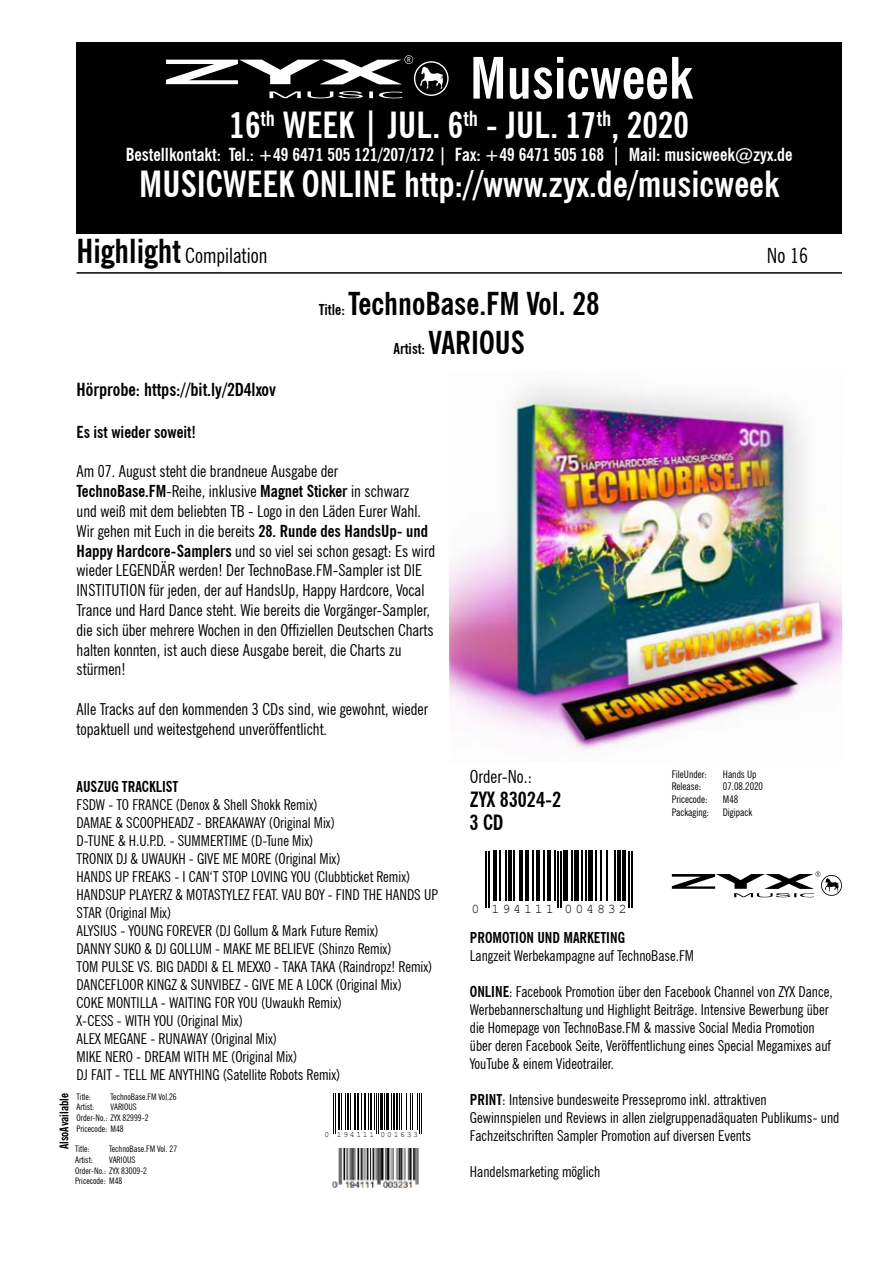
<style>
.page{position:relative;width:893px;height:1263px;background:#fff}
.page>*{position:absolute;margin:0;border:0;box-sizing:border-box;transform-origin:0 0}
.t1{font:700 condensed 57px "News Gothic BT";color:#fff}
.t2{font:700 condensed 36px/59.6px "News Gothic BT";color:#fff;text-align:center}
.t3{font:700 condensed 31.5px "News Gothic BT";color:#000}
.t4{font:condensed 21px "News Gothic BT";color:#000}
.t5{font:700 condensed 21px "News Gothic BT";color:#000}
.t6{font:700 condensed 18px "News Gothic BT";color:#fff}
.t7{font:700 condensed 18px "News Gothic BT";color:#000}
.t8{font:condensed 18px "News Gothic BT";color:#000}
.t9{font:condensed 16.5px/19.8px "News Gothic BT";color:#000}
.t10{font:700 condensed 16.5px "News Gothic BT";color:#000}
.t11{font:condensed 15px/18px "News Gothic BT";color:#000}
.t12{font:700 condensed 15px "News Gothic BT";color:#000}
.t13{font:13.35px "Courier New";letter-spacing:.215em;color:#000}
.t14{font:700 condensed 12px "News Gothic BT";color:#000}
.t15{font:condensed 10.5px "News Gothic BT";color:#000}
.t16{font:condensed 9px/10.6px "News Gothic BT";color:#000}
.t17{font:7.95px "Courier New";letter-spacing:.215em;color:#000}
.s1{font-weight:700;font-size:33px}
.s2{font-size:15px}
.s3{font-size:31.5px}
.s4{font-weight:700}
</style>
<div class="page">
<div style="left:77px;top:43px;width:765px;height:191px;background:#000"></div>
<svg style="left:166px;top:55px;width:283px;height:43px"></svg>
<hr style="left:77px;top:272px;width:765px;height:2px;background:#000">
<img style="left:449px;top:386px;width:394px;height:364px">
<hr style="left:485px;top:851px;width:2px;height:56px;background:#000">
<hr style="left:488px;top:851px;width:2px;height:56px;background:#000">
<hr style="left:493px;top:851px;width:3px;height:50px;background:#000">
<hr style="left:499px;top:851px;width:2px;height:50px;background:#000">
<hr style="left:506px;top:851px;width:1px;height:50px;background:#000">
<hr style="left:509px;top:851px;width:3px;height:50px;background:#000">
<hr style="left:513px;top:851px;width:2px;height:50px;background:#000">
<hr style="left:520px;top:851px;width:3px;height:50px;background:#000">
<hr style="left:526px;top:851px;width:3px;height:50px;background:#000">
<hr style="left:532px;top:851px;width:2px;height:50px;background:#000">
<hr style="left:537px;top:851px;width:3px;height:50px;background:#000">
<hr style="left:543px;top:851px;width:1px;height:50px;background:#000">
<hr style="left:547px;top:851px;width:4px;height:50px;background:#000">
<hr style="left:554px;top:851px;width:1px;height:50px;background:#000">
<hr style="left:557px;top:851px;width:1px;height:56px;background:#000">
<hr style="left:560px;top:851px;width:1px;height:56px;background:#000">
<div style="left:563px;top:851px;width:5px;height:50px;background:#000"></div>
<hr style="left:571px;top:851px;width:1px;height:50px;background:#000">
<div style="left:574px;top:851px;width:5px;height:50px;background:#000"></div>
<hr style="left:582px;top:851px;width:1px;height:50px;background:#000">
<hr style="left:585px;top:851px;width:1px;height:50px;background:#000">
<div style="left:588px;top:851px;width:5px;height:50px;background:#000"></div>
<hr style="left:596px;top:851px;width:1px;height:50px;background:#000">
<hr style="left:600px;top:851px;width:2px;height:50px;background:#000">
<hr style="left:606px;top:851px;width:2px;height:50px;background:#000">
<hr style="left:614px;top:851px;width:2px;height:50px;background:#000">
<hr style="left:617px;top:851px;width:3px;height:50px;background:#000">
<hr style="left:622px;top:851px;width:3px;height:50px;background:#000">
<hr style="left:628px;top:851px;width:2px;height:56px;background:#000">
<hr style="left:631px;top:851px;width:2px;height:56px;background:#000">
<svg style="left:672px;top:871px;width:170px;height:27px"></svg>
<hr style="left:333px;top:1093px;width:1px;height:40px;background:#000">
<hr style="left:335px;top:1093px;width:1px;height:40px;background:#000">
<hr style="left:338px;top:1093px;width:2px;height:36px;background:#000">
<hr style="left:341px;top:1093px;width:1px;height:36px;background:#000">
<hr style="left:345px;top:1093px;width:1px;height:36px;background:#000">
<hr style="left:347px;top:1093px;width:2px;height:36px;background:#000">
<hr style="left:350px;top:1093px;width:1px;height:36px;background:#000">
<hr style="left:354px;top:1093px;width:1px;height:36px;background:#000">
<hr style="left:357px;top:1093px;width:2px;height:36px;background:#000">
<hr style="left:361px;top:1093px;width:1px;height:36px;background:#000">
<hr style="left:364px;top:1093px;width:2px;height:36px;background:#000">
<hr style="left:368px;top:1093px;width:1px;height:36px;background:#000">
<hr style="left:370px;top:1093px;width:2px;height:36px;background:#000">
<hr style="left:374px;top:1093px;width:1px;height:36px;background:#000">
<hr style="left:376px;top:1093px;width:1px;height:40px;background:#000">
<hr style="left:378px;top:1093px;width:1px;height:40px;background:#000">
<hr style="left:380px;top:1093px;width:2px;height:36px;background:#000">
<hr style="left:384px;top:1093px;width:1px;height:36px;background:#000">
<hr style="left:386px;top:1093px;width:3px;height:36px;background:#000">
<hr style="left:391px;top:1093px;width:1px;height:36px;background:#000">
<hr style="left:393px;top:1093px;width:2px;height:36px;background:#000">
<hr style="left:396px;top:1093px;width:2px;height:36px;background:#000">
<hr style="left:399px;top:1093px;width:1px;height:36px;background:#000">
<hr style="left:401px;top:1093px;width:1px;height:36px;background:#000">
<hr style="left:406px;top:1093px;width:1px;height:36px;background:#000">
<hr style="left:410px;top:1093px;width:1px;height:36px;background:#000">
<hr style="left:412px;top:1093px;width:1px;height:36px;background:#000">
<hr style="left:417px;top:1093px;width:1px;height:36px;background:#000">
<hr style="left:419px;top:1093px;width:1px;height:40px;background:#000">
<hr style="left:421px;top:1093px;width:1px;height:40px;background:#000">
<img style="left:332px;top:1148px;width:87px;height:40px">
<h1 class="t1" style="left:470px;top:43px;width:224px">Musicweek</h1>
<h2 class="t2" style="left:139px;top:95px;width:641px">16<sup>th</sup> WEEK | JUL. 6<sup>th</sup> - JUL. 17<sup>th</sup>, 2020<br>MUSICWEEK ONLINE http://www.zyx.de/musicweek</h2>
<h3 class="t4" style="left:77px;top:243px;width:192px"><span class="s1">Highlight</span> Compilation</h3>
<h3 class="t4" style="left:767px;top:243px;width:42px">No 16</h3>
<h3 class="t3" style="left:319px;top:285px;width:282px"><span class="s2">Title:</span> TechnoBase.FM Vol. 28</h3>
<p class="t12" style="left:393px;top:339px;width:133px">Artist: <span class="s3">VARIOUS</span></p>
<p class="t7" style="left:77px;top:379px;width:201px">Hörprobe: https://bit.ly/2D4lxov</p>
<p class="t10" style="left:77px;top:422px;width:121px">Es ist wieder soweit!</p>
<p class="t9" style="left:77px;top:461px;width:360px">Am 07. August steht die brandneue Ausgabe der <span class="s4">TechnoBase.FM</span>-Reihe, inklusive <span class="s4">Magnet Sticker</span> in schwarz<br>und weiß mit dem beliebten TB - Logo in den Läden Eurer Wahl.<br>Wir gehen mit Euch in die bereits <span class="s4">28. Runde des HandsUp- und Happy Hardcore-Samplers</span> und so viel sei schon gesagt: Es wird wieder LEGENDÄR werden! Der TechnoBase.FM-Sampler ist DIE INSTITUTION für jeden, der auf HandsUp, Happy Hardcore, Vocal Trance und Hard Dance steht. Wie bereits die Vorgänger-Sampler, die sich über mehrere Wochen in den Offiziellen Deutschen Charts halten konnten, ist auch diese Ausgabe bereit, die Charts zu stürmen!</p>
<p class="t9" style="left:77px;top:699px;width:353px">Alle Tracks auf den kommenden 3 CDs sind, wie gewohnt, wieder topaktuell und weitestgehend unveröffentlicht.</p>
<p class="t6" style="left:126px;top:144px;width:668px">Bestellkontakt: Tel.: +49 6471 505 121/207/172 | Fax: +49 6471 505 168 | Mail: musicweek@zyx.de</p>
<p class="t12" style="left:77px;top:778px;width:103px">AUSZUG TRACKLIST</p>
<p class="t11" style="left:77px;top:796px;width:363px">FSDW - TO FRANCE (Denox &amp; Shell Shokk Remix)<br>DAMAE &amp; SCOOPHEADZ - BREAKAWAY (Original Mix)<br>D-TUNE &amp; H.U.P.D. - SUMMERTIME (D-Tune Mix)<br>TRONIX DJ &amp; UWAUKH - GIVE ME MORE (Original Mix)<br>HANDS UP FREAKS - I CAN‘T STOP LOVING YOU (Clubbticket Remix)<br>HANDSUP PLAYERZ &amp; MOTASTYLEZ FEAT. VAU BOY - FIND THE HANDS UP STAR (Original Mix)<br>ALYSIUS - YOUNG FOREVER (DJ Gollum &amp; Mark Future Remix)<br>DANNY SUKO &amp; DJ GOLLUM - MAKE ME BELIEVE (Shinzo Remix)<br>TOM PULSE VS. BIG DADDI &amp; EL MEXXO - TAKA TAKA (Raindropz! Remix)<br>DANCEFLOOR KINGZ &amp; SUNVIBEZ - GIVE ME A LOCK (Original Mix)<br>COKE MONTILLA - WAITING FOR YOU (Uwaukh Remix)<br>X-CESS - WITH YOU (Original Mix)<br>ALEX MEGANE - RUNAWAY (Original Mix)<br>MIKE NERO - DREAM WITH ME (Original Mix)<br>DJ FAIT - TELL ME ANYTHING (Satellite Robots Remix)</p>
<p class="t14" style="left:57px;top:1149px;width:58px;rotate:-90deg">AlsoAvailable</p>
<p class="t16" style="left:77px;top:1091px;width:16px">Title:</p>
<p class="t16" style="left:111px;top:1091px;width:68px">TechnoBase.FM Vol.26</p>
<p class="t16" style="left:77px;top:1102px;width:73px;text-indent:34px">VARIOUS<br>Order-No.: ZYX 82999-2<br>Pricecode: M48</p>
<p class="t16" style="left:77px;top:1102px;width:19px">Artist:</p>
<p class="t16" style="left:75px;top:1144px;width:16px">Title:</p>
<p class="t16" style="left:109px;top:1144px;width:70px">TechnoBase.FM Vol. 27</p>
<p class="t16" style="left:75px;top:1154px;width:19px">Artist:</p>
<p class="t16" style="left:75px;top:1154px;width:73px;text-indent:34px">VARIOUS<br>Order-No.: ZYX 83009-2<br>Pricecode: M48</p>
<p class="t17" style="left:325px;top:1129px;width:95px">0 194111 001633</p>
<p class="t8" style="left:470px;top:766px;width:64px">Order-No.:</p>
<h3 class="t5" style="left:470px;top:786px;width:93px">ZYX 83024-2</h3>
<h3 class="t5" style="left:469px;top:809px;width:36px">3 CD</h3>
<p class="t13" style="left:471px;top:901px;width:157px">0 194111 004832</p>
<p class="t15" style="left:672px;top:767px;width:37px">FileUnder:</p>
<p class="t15" style="left:723px;top:767px;width:35px">Hands Up</p>
<p class="t15" style="left:672px;top:780px;width:31px">Release:</p>
<p class="t15" style="left:723px;top:780px;width:42px">07.08.2020</p>
<p class="t15" style="left:672px;top:793px;width:37px">Pricecode:</p>
<p class="t15" style="left:723px;top:793px;width:17px">M48</p>
<p class="t15" style="left:672px;top:806px;width:39px">Packaging:</p>
<p class="t15" style="left:723px;top:806px;width:31px">Digipack</p>
<p class="t12" style="left:470px;top:928px;width:157px">PROMOTION UND MARKETING</p>
<p class="t11" style="left:470px;top:946px;width:226px">Langzeit Werbekampagne auf TechnoBase.FM</p>
<p class="t11" style="left:470px;top:982px;width:364px"><span class="s4">ONLINE</span>: Facebook Promotion über den Facebook Channel von ZYX Dance, Werbebannerschaltung und Highlight Beiträge. Intensive Bewerbung über die Homepage von TechnoBase.FM &amp; massive Social Media Promotion über deren Facebook Seite, Veröffentlichung eines Special Megamixes auf YouTube &amp; einem Videotrailer.</p>
<p class="t11" style="left:470px;top:1090px;width:371px"><span class="s4">PRINT</span>: Intensive bundesweite Pressepromo inkl. attraktiven<br>Gewinnspielen und Reviews in allen zielgruppenadäquaten Publikums- und<br>Fachzeitschriften Sampler Promotion auf diversen Events</p>
<p class="t11" style="left:470px;top:1162px;width:132px">Handelsmarketing möglich</p>
</div>
